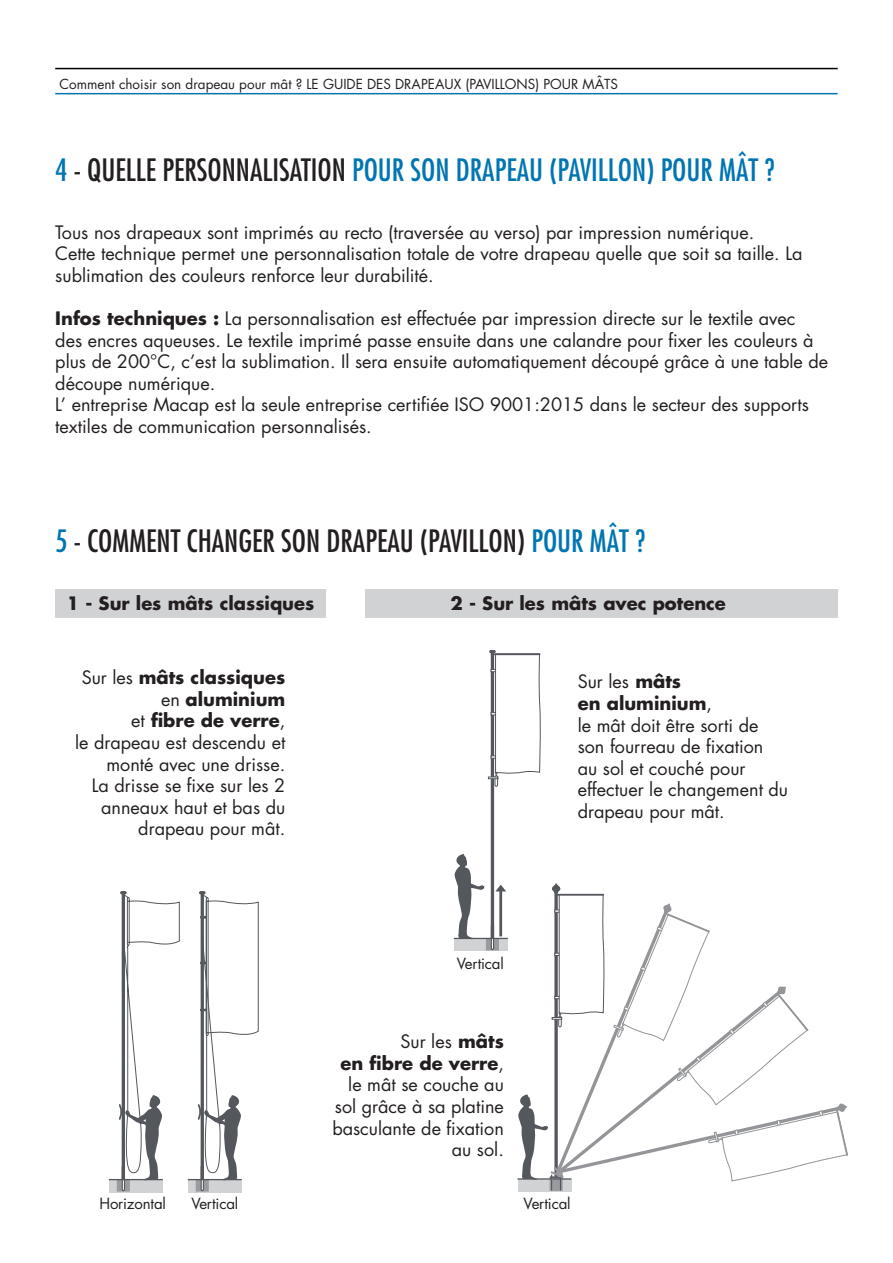
<style>
.page{position:relative;width:893px;height:1263px;background:#fff}
.page>*{position:absolute;margin:0;border:0;box-sizing:border-box;transform-origin:0 0}
.t1{font:condensed 30px "Futura";color:#0075b2}
.t2{font:condensed 30px "Futura";color:#231f20}
.t3{font:18px/21.6px "Futura";color:#231f20}
.t4{font:700 18px "Futura";color:#231f20}
.t5{font:15px "Futura";letter-spacing:-.01em;color:#231f20}
.t6{font:13.5px "Futura";color:#231f20}
.s1{color:#231f20}
.s2{font-weight:700}
.s3{color:#0075b2}
</style>
<div class="page">
<div style="left:55px;top:589px;width:271px;height:29px;background:#d1d2d4"></div>
<div style="left:366px;top:589px;width:472px;height:29px;background:#d1d2d4"></div>
<hr style="left:55px;top:93px;width:783px;height:1px;background:#0075b2">
<hr style="left:55px;top:68px;width:783px;height:1px;background:#000">
<div style="left:454px;top:938px;width:54px;height:13px;background:#d1d2d4"></div>
<div style="left:486px;top:938px;width:13px;height:12px;background:#999b9e"></div>
<div style="left:491px;top:924px;width:3px;height:26px;border:1px solid #54575c"></div>
<hr style="left:491px;top:650px;width:3px;height:288px;background:#54575c">
<hr style="left:454px;top:938px;width:54px;height:1px;background:#54575c">
<svg style="left:454px;top:854px;width:31px;height:84px"></svg>
<svg style="left:488px;top:650px;width:53px;height:137px"></svg>
<svg style="left:495px;top:885px;width:11px;height:51px"></svg>
<div style="left:518px;top:1179px;width:53px;height:13px;background:#d1d2d4"></div>
<svg style="left:550px;top:1190px;width:13px;height:1px"></svg>
<hr style="left:517px;top:1178px;width:54px;height:1px;background:#54575c">
<svg style="left:518px;top:883px;width:330px;height:307px"></svg>
<div style="left:109px;top:1179px;width:54px;height:13px;background:#d1d2d4"></div>
<svg style="left:117px;top:1180px;width:13px;height:11px"></svg>
<div style="left:122px;top:1165px;width:3px;height:26px;border:1px solid #54575c"></div>
<hr style="left:109px;top:1179px;width:54px;height:1px;background:#54575c">
<svg style="left:119px;top:891px;width:61px;height:289px"></svg>
<div style="left:188px;top:1179px;width:54px;height:13px;background:#d1d2d4"></div>
<svg style="left:196px;top:1180px;width:13px;height:11px"></svg>
<div style="left:201px;top:1165px;width:3px;height:26px;border:1px solid #54575c"></div>
<hr style="left:188px;top:1179px;width:54px;height:1px;background:#54575c">
<svg style="left:197px;top:891px;width:62px;height:289px"></svg>
<p class="t6" style="left:59px;top:75px;width:560px">Comment choisir son drapeau pour mât ? LE GUIDE DES DRAPEAUX (PAVILLONS) POUR MÂTS</p>
<h1 class="t1" style="left:55px;top:151px;width:721px">4 <span class="s1">- QUELLE PERSONNALISATION</span> POUR SON DRAPEAU (PAVILLON) POUR MÂT ?</h1>
<p class="t3" style="left:55px;top:221px;width:749px">Tous nos drapeaux sont imprimés au recto (traversée au verso) par impression numérique.<br>Cette technique permet une personnalisation totale de votre drapeau quelle que soit sa taille. La sublimation des couleurs renforce leur durabilité.</p>
<p class="t3" style="left:55px;top:307px;width:774px"><span class="s2">Infos techniques :</span> La personnalisation est effectuée par impression directe sur le textile avec<br>des encres aqueuses. Le textile imprimé passe ensuite dans une calandre pour fixer les couleurs à plus de 200°C, c’est la sublimation. Il sera ensuite automatiquement découpé grâce à une table de découpe numérique.<br>L’ entreprise Macap est la seule entreprise certifiée ISO 9001:2015 dans le secteur des supports textiles de communication personnalisés.</p>
<h1 class="t2" style="left:55px;top:522px;width:591px"><span class="s3">5</span> - COMMENT CHANGER SON DRAPEAU (PAVILLON) <span class="s3">POUR MÂT ?</span></h1>
<p class="t4" style="left:67px;top:590px;width:249px">1 - Sur les mâts classiques</p>
<p class="t4" style="left:450px;top:590px;width:277px">2 - Sur les mâts avec potence</p>
<p class="t3" style="left:75px;top:666px;width:212px;text-align:right">Sur les <span class="s2">mâts classiques </span>en <span class="s2">aluminium<br></span>et <span class="s2">fibre de verre</span>,<br>le drapeau est descendu et monté avec une drisse.<br>La drisse se fixe sur les 2 anneaux haut et bas du drapeau pour mât.</p>
<p class="t3" style="left:578px;top:671px;width:212px">Sur les <span class="s2">mâts<br>en aluminium</span>,<br>le mât doit être sorti de son fourreau de fixation<br>au sol et couché pour effectuer le changement du drapeau pour mât.</p>
<p class="t5" style="left:457px;top:953px;width:48px">Vertical</p>
<p class="t3" style="left:332px;top:1030px;width:173px;text-align:right">Sur les <span class="s2">mâts<br>en fibre de verre</span>, le mât se couche au sol grâce à sa platine basculante de fixation au sol.</p>
<p class="t5" style="left:99px;top:1193px;width:68px">Horizontal</p>
<p class="t5" style="left:191px;top:1193px;width:48px">Vertical</p>
<p class="t5" style="left:524px;top:1193px;width:48px">Vertical</p>
</div>
